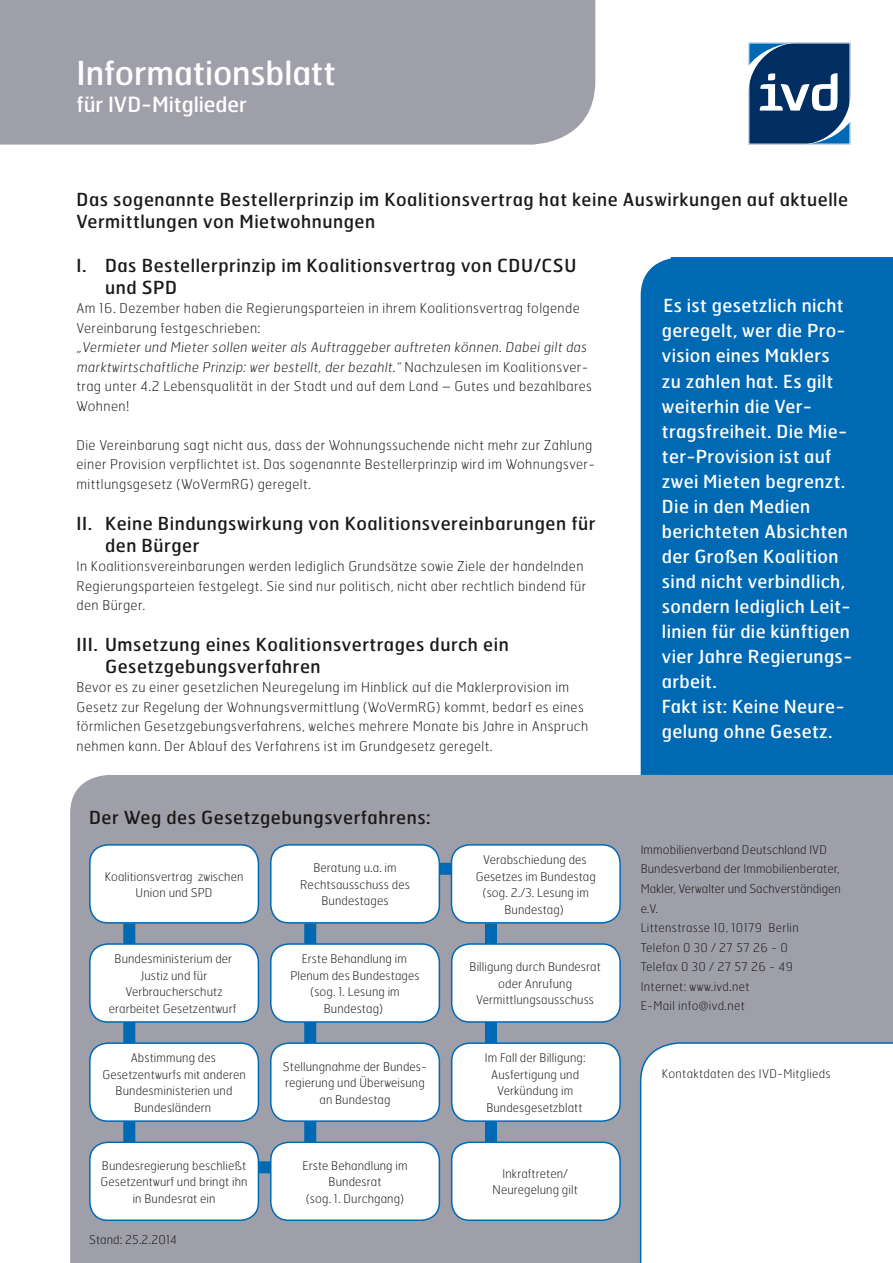
<style>
.page{position:relative;width:893px;height:1263px;background:#fff}
.page>*{position:absolute;margin:0;border:0;box-sizing:border-box;transform-origin:0 0}
.t1{font:33px "Hermes";color:#fff}
.t2{font:21px "Hermes";color:#fff}
.t3{font:18px/25px "Hermes";letter-spacing:.02em;color:#fff}
.t4{font:18px/21.6px "Hermes";letter-spacing:.03em;color:#1a1a18}
.t5{font:100 13.5px/19.5px "Hermes";letter-spacing:.03em;color:#1a1a18}
.t6{font:100 12px/16.5px "Hermes";letter-spacing:.01em;color:#1a1a18;text-align:center}
</style>
<div class="page">
<div style="left:672px;top:257px;width:221px;height:518px;background:#0069b4"></div>
<div style="left:0;top:0;width:595px;height:145px;background:#9f9faa"></div>
<div style="left:70px;top:775px;width:823px;height:488px;background:#9f9faa"></div>
<svg style="left:639px;top:1041px;width:254px;height:222px"></svg>
<div style="left:641px;top:257px;width:31px;height:518px;background:#0069b4"></div>
<svg style="left:748px;top:42px;width:103px;height:103px;background:#315a86"></svg>
<div style="left:430px;top:863px;width:33px;height:12px;background:#0069b4"></div>
<div style="left:249px;top:1161px;width:34px;height:12px;background:#0069b4"></div>
<div style="left:123px;top:923px;width:12px;height:234px;background:#0069b4"></div>
<div style="left:304px;top:923px;width:12px;height:234px;background:#0069b4"></div>
<div style="left:485px;top:923px;width:12px;height:234px;background:#0069b4"></div>
<div style="left:90px;top:845px;width:168px;height:78px;background:#fff;border-radius:18px"></div>
<div style="left:89px;top:844px;width:170px;height:79px;border:2px solid #0069b4;border-radius:18px"></div>
<div style="left:90px;top:944px;width:168px;height:78px;background:#fff;border-radius:18px"></div>
<div style="left:89px;top:943px;width:170px;height:80px;border:2px solid #0069b4;border-radius:18px"></div>
<div style="left:90px;top:1043px;width:168px;height:78px;background:#fff;border-radius:18px"></div>
<div style="left:89px;top:1042px;width:170px;height:80px;border:2px solid #0069b4;border-radius:18px"></div>
<div style="left:90px;top:1142px;width:168px;height:78px;background:#fff;border-radius:18px"></div>
<div style="left:89px;top:1141px;width:170px;height:80px;border:2px solid #0069b4;border-radius:18px"></div>
<div style="left:271px;top:845px;width:168px;height:78px;background:#fff;border-radius:18px"></div>
<div style="left:270px;top:844px;width:170px;height:79px;border:2px solid #0069b4;border-radius:18px"></div>
<div style="left:271px;top:944px;width:168px;height:78px;background:#fff;border-radius:18px"></div>
<div style="left:270px;top:943px;width:170px;height:80px;border:2px solid #0069b4;border-radius:18px"></div>
<div style="left:271px;top:1043px;width:168px;height:78px;background:#fff;border-radius:18px"></div>
<div style="left:270px;top:1042px;width:170px;height:80px;border:2px solid #0069b4;border-radius:18px"></div>
<div style="left:271px;top:1142px;width:168px;height:78px;background:#fff;border-radius:18px"></div>
<div style="left:270px;top:1141px;width:170px;height:80px;border:2px solid #0069b4;border-radius:18px"></div>
<div style="left:451px;top:845px;width:169px;height:78px;background:#fff;border-radius:18px"></div>
<div style="left:451px;top:844px;width:170px;height:79px;border:2px solid #0069b4;border-radius:18px"></div>
<div style="left:452px;top:944px;width:168px;height:78px;background:#fff;border-radius:18px"></div>
<div style="left:451px;top:943px;width:170px;height:80px;border:2px solid #0069b4;border-radius:18px"></div>
<div style="left:452px;top:1043px;width:168px;height:78px;background:#fff;border-radius:18px"></div>
<div style="left:451px;top:1042px;width:170px;height:80px;border:2px solid #0069b4;border-radius:18px"></div>
<div style="left:452px;top:1142px;width:168px;height:78px;background:#fff;border-radius:18px"></div>
<div style="left:451px;top:1141px;width:170px;height:80px;border:2px solid #0069b4;border-radius:18px"></div>
<h1 class="t1" style="left:77px;top:52px;width:261px">Informationsblatt</h1>
<h2 class="t2" style="left:77px;top:91px;width:172px">für IVD-Mitglieder</h2>
<h3 class="t4" style="left:77px;top:189px;width:773px">Das sogenannte Bestellerprinzip im Koalitionsvertrag hat keine Auswirkungen auf aktuelle<br>Vermittlungen von Mietwohnungen</h3>
<h3 class="t4" style="left:105px;top:254px;width:473px;text-indent:-28px">I. Das Bestellerprinzip im Koalitionsvertrag von CDU/CSU und SPD</h3>
<p class="t5" style="left:77px;top:298px;width:517px">Am 16. Dezember haben die Regierungsparteien in ihrem Koalitionsvertrag folgende Vereinbarung festgeschrieben:<br>„Vermieter und Mieter sollen weiter als Auftraggeber auftreten können. Dabei gilt das marktwirtschaftliche Prinzip: wer bestellt, der bezahlt.“ N a c h z u l e s e n i m K o a l i t i o n s v e r - trag unter 4.2 Lebensqualität in der Stadt und auf dem Land – Gutes und bezahlbares Wohnen!</p>
<p class="t5" style="left:77px;top:435px;width:520px">Die Vereinbarung sagt nicht aus, dass der Wohnungssuchende nicht mehr zur Zahlung einer Provision verpflichtet ist. Das sogenannte Bestellerprinzip wird im Wohnungsver&shy;mittlungsgesetz (WoVermRG) geregelt.</p>
<h3 class="t4" style="left:105px;top:512px;width:492px;text-indent:-28px">II. Keine Bindungswirkung von Koalitionsvereinbarungen für den Bürger</h3>
<p class="t5" style="left:77px;top:556px;width:511px">In Koalitionsvereinbarungen werden lediglich Grundsätze sowie Ziele der handelnden<br>Regierungsparteien festgelegt. Sie sind nur politisch, nicht aber rechtlich bindend für den Bürger.</p>
<h3 class="t4" style="left:105px;top:633px;width:405px;text-indent:-28px">III. Umsetzung eines Koalitionsvertrages durch ein<br>Gesetzgebungsverfahren</h3>
<p class="t5" style="left:77px;top:677px;width:513px">Bevor es zu einer gesetzlichen Neuregelung im Hinblick auf die Maklerprovision im Gesetz zur Regelung der Wohnungsvermittlung (WoVermRG) kommt, bedarf es eines förmlichen Gesetzgebungsverfahrens, welches mehrere Monate bis Jahre in Anspruch nehmen kann. Der Ablauf des Verfahrens ist im Grundgesetz geregelt.</p>
<p class="t3" style="left:662px;top:293px;width:192px">Es ist gesetzlich nicht geregelt, wer die Pro&shy;vision eines Maklers zu zahlen hat. Es gilt weiterhin die Ver&shy;tragsfreiheit. Die Mie&shy;ter-Provision ist auf zwei Mieten begrenzt.<br>Die in den Medien berichteten Absichten der Großen Koalition sind nicht verbindlich, sondern lediglich Leit&shy;linien für die künftigen vier Jahre Regierungs&shy;arbeit.<br>Fakt ist: Keine Neure&shy;gelung ohne Gesetz.</p>
<h3 class="t4" style="left:89px;top:806px;width:343px">Der Weg des Gesetzgebungsverfahrens:</h3>
<p class="t6" style="left:105px;top:868px;width:140px">Koalitionsvertrag zwischen<br>Union und SPD</p>
<p class="t6" style="left:109px;top:950px;width:129px">Bundesministerium der<br>Justiz und für<br>Verbraucherschutz erarbeitet Gesetzentwurf</p>
<p class="t6" style="left:102px;top:1049px;width:145px">Abstimmung des<br>Gesetzentwurfs mit anderen<br>Bundesministerien und<br>Bundesländern</p>
<p class="t6" style="left:101px;top:1157px;width:149px">Bundesregierung beschließt<br>Gesetzentwurf und bringt ihn in Bundesrat ein</p>
<p class="t6" style="left:89px;top:1231px;width:89px">Stand: 25.2.2014</p>
<p class="t6" style="left:300px;top:859px;width:111px">Beratung u.a. im<br>Rechtsausschuss des<br>Bundestages</p>
<p class="t6" style="left:290px;top:950px;width:131px">Erste Behandlung im<br>Plenum des Bundestages (sog. 1. Lesung im<br>Bundestag)</p>
<p class="t6" style="left:283px;top:1058px;width:146px">Stellungnahme der Bundes&shy;regierung und Überweisung an Bundestag</p>
<p class="t6" style="left:302px;top:1157px;width:107px">Erste Behandlung im<br>Bundesrat<br>(sog. 1. Durchgang)</p>
<p class="t6" style="left:476px;top:851px;width:122px">Verabschiedung des<br>Gesetzes im Bundestag (sog. 2./3. Lesung im<br>Bundestag)</p>
<p class="t6" style="left:470px;top:958px;width:133px">Billigung durch Bundesrat oder Anrufung<br>Vermittlungsausschuss</p>
<p class="t6" style="left:485px;top:1049px;width:102px">Im Fall der Billigung:<br>Ausfertigung und<br>Verkündung im<br>Bundesgesetzblatt</p>
<p class="t6" style="left:493px;top:1165px;width:87px">Inkraftreten/<br>Neuregelung gilt</p>
<p class="t6" style="left:641px;top:839px;width:202px;line-height:19.5px;text-align:left">Immobilienverband Deutschland IVD<br>Bundesverband der Immobilienberater,<br>Makler, Verwalter und Sachverständigen e.V.<br>Littenstrasse 10, 10179 Berlin<br>Telefon 0 30 / 27 57 26 - 0<br>Telefax 0 30 / 27 57 26 - 49<br>Internet: www.ivd.net<br>E-Mail info@ivd.net</p>
<p class="t6" style="left:662px;top:1065px;width:170px">Kontaktdaten des IVD-Mitglieds</p>
</div>
